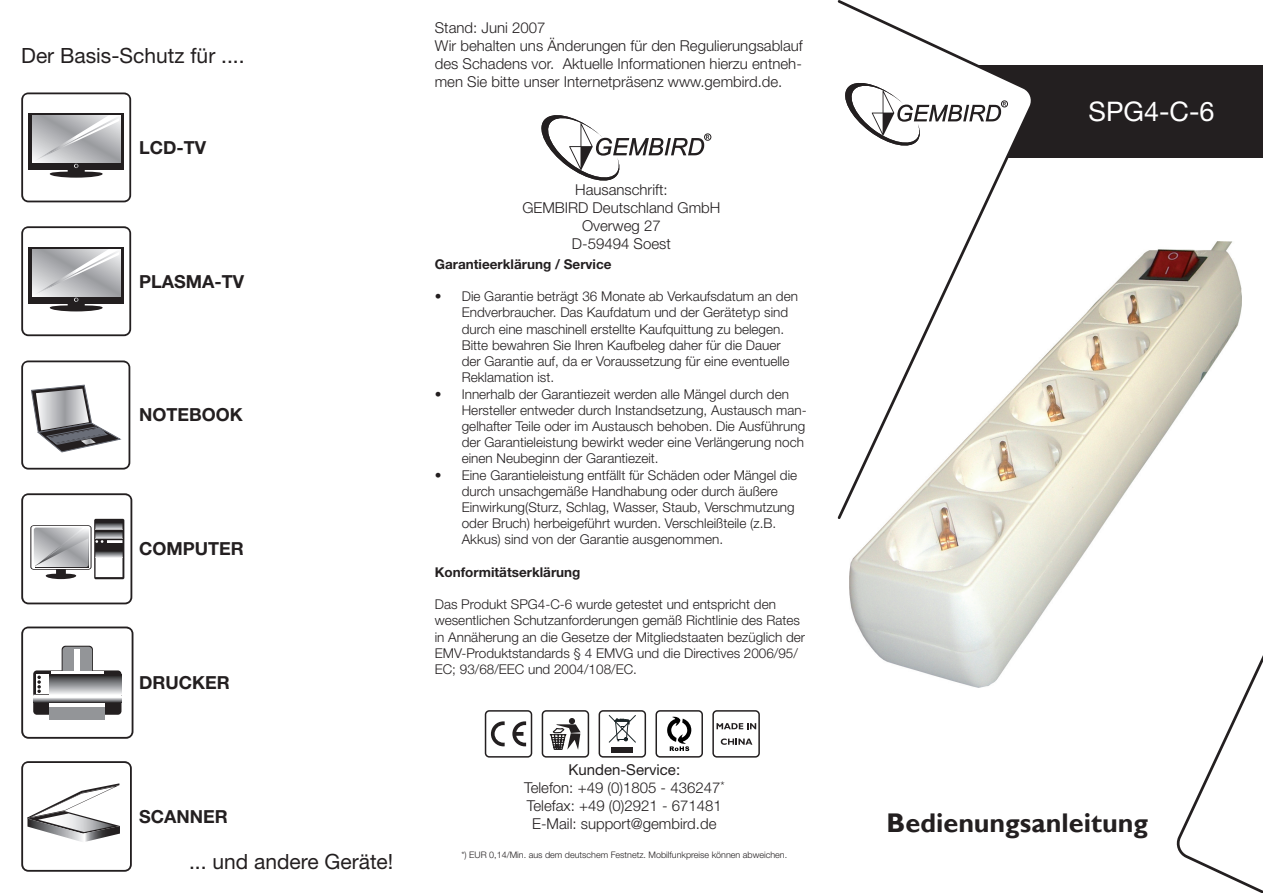
<style>
.page{position:relative;width:1263px;height:893px;background:#fff}
.page>*{position:absolute;margin:0;border:0;box-sizing:border-box;transform-origin:0 0}
.t1{font:700 27px "Gill Sans";color:#231f20}
.t2{font:27px "Helvetica Neue";color:#fff}
.t3{font:21px "Helvetica Neue";color:#231f20}
.t4{font:700 18px "Helvetica Neue";color:#231f20}
.t5{font:300 15px/18px "Helvetica Neue";color:#231f20;text-align:justify}
.t6{font:15px "Helvetica Neue";color:#231f20}
.t7{font:300 13.5px/16.2px "Helvetica Neue";color:#231f20}
.t8{font:700 13.5px "Helvetica Neue";color:#231f20}
.t9{font:300 9px "Helvetica Neue";color:#231f20}
</style>
<div class="page">
<div style="left:848px;top:65px;width:415px;height:92px;background:#231f20"></div>
<img style="left:849px;top:241px;width:393px;height:446px">
<svg style="left:837px;top:0;width:201px;height:521px"></svg>
<svg style="left:1172px;top:423px;width:91px;height:470px"></svg>
<div style="left:1001px;top:101px;width:7px;height:6px;border:1px solid #231f20;border-radius:50%"></div>
<svg style="left:845px;top:83px;width:161px;height:63px;background:#dcdcdc"></svg>
<div style="left:704px;top:134px;width:7px;height:7px;border:1px solid #231f20;border-radius:50%"></div>
<svg style="left:541px;top:115px;width:168px;height:66px"></svg>
<svg style="left:491px;top:721px;width:14px;height:25px"></svg>
<svg style="left:512px;top:721px;width:14px;height:25px"></svg>
<div style="left:485px;top:710px;width:47px;height:48px;border:2px solid #231f20;border-radius:4px"></div>
<div style="left:655px;top:710px;width:48px;height:48px;border:2px solid #231f20;border-radius:4px"></div>
<svg style="left:667px;top:716px;width:25px;height:35px"></svg>
<svg style="left:549px;top:718px;width:32px;height:32px"></svg>
<div style="left:542px;top:710px;width:47px;height:48px;border:2px solid #231f20;border-radius:4px"></div>
<svg style="left:608px;top:715px;width:28px;height:38px"></svg>
<div style="left:599px;top:710px;width:47px;height:48px;border:2px solid #231f20;border-radius:4px"></div>
<div style="left:712px;top:710px;width:48px;height:48px;border:2px solid #231f20;border-radius:4px"></div>
<svg style="left:716px;top:723px;width:40px;height:6px"></svg>
<svg style="left:721px;top:738px;width:31px;height:7px"></svg>
<svg style="left:21px;top:92px;width:110px;height:110px"></svg>
<svg style="left:21px;top:226px;width:110px;height:110px"></svg>
<svg style="left:21px;top:493px;width:111px;height:111px"></svg>
<svg style="left:21px;top:626px;width:112px;height:113px"></svg>
<svg style="left:49px;top:675px;width:72px;height:19px"></svg>
<svg style="left:33px;top:697px;width:88px;height:5px"></svg>
<svg style="left:21px;top:360px;width:109px;height:110px"></svg>
<svg style="left:21px;top:761px;width:111px;height:111px"></svg>
<p class="t3" style="left:21px;top:43px;width:225px">Der Basis-Schutz für ....</p>
<p class="t4" style="left:139px;top:136px;width:69px">LCD-TV</p>
<p class="t4" style="left:139px;top:270px;width:107px">PLASMA-TV</p>
<p class="t4" style="left:139px;top:404px;width:105px">NOTEBOOK</p>
<p class="t4" style="left:139px;top:538px;width:106px">COMPUTER</p>
<p class="t4" style="left:139px;top:671px;width:92px">DRUCKER</p>
<p class="t4" style="left:139px;top:805px;width:90px">SCANNER</p>
<p class="t3" style="left:189px;top:849px;width:206px">... und andere Geräte!</p>
<p class="t5" style="left:435px;top:18px;width:112px">Stand: Juni 2007</p>
<p class="t5" style="left:435px;top:36px;width:369px">Wir behalten uns Änderungen für den Regulierungsablauf des Schadens vor. Aktuelle Informationen hierzu entneh&shy;men Sie bitte unser Internetpräsenz www.gembird.de.</p>
<p class="t5" style="left:575px;top:180px;width:94px">Hausanschrift:</p>
<p class="t5" style="left:522px;top:198px;width:200px">GEMBIRD Deutschland GmbH</p>
<p class="t5" style="left:582px;top:216px;width:80px">Overweg 27</p>
<p class="t5" style="left:572px;top:234px;width:100px">D-59494 Soest</p>
<p class="t8" style="left:435px;top:256px;width:178px">Garantieerklärung / Service</p>
<p class="t7" style="left:462px;top:288px;width:338px;text-indent:-27px">• Die Garantie beträgt 36 Monate ab Verkaufsdatum an den Endverbraucher. Das Kaufdatum und der Gerätetyp sind durch eine maschinell erstellte Kaufquittung zu belegen.<br>Bitte bewahren Sie Ihren Kaufbeleg daher für die Dauer der Garantie auf, da er Voraussetzung für eine eventuelle Reklamation ist.</p>
<p class="t7" style="left:462px;top:385px;width:346px;text-indent:-27px">• Innerhalb der Garantiezeit werden alle Mängel durch den Hersteller entweder durch Instandsetzung, Austausch man&shy;gelhafter Teile oder im Austausch behoben. Die Ausführung der Garantieleistung bewirkt weder eine Verlängerung noch einen Neubeginn der Garantiezeit.</p>
<p class="t7" style="left:462px;top:466px;width:337px;text-indent:-27px">• Eine Garantieleistung entfällt für Schäden oder Mängel die durch unsachgemäße Handhabung oder durch äußere Einwirkung(Sturz, Schlag, Wasser, Staub, Verschmutzung oder Bruch) herbeigeführt wurden. Verschleißteile (z.B.<br>Akkus) sind von der Garantie ausgenommen.</p>
<p class="t8" style="left:435px;top:564px;width:147px">Konformitätserklärung</p>
<p class="t7" style="left:435px;top:596px;width:372px">Das Produkt SPG4-C-6 wurde getestet und entspricht den wesentlichen Schutzanforderungen gemäß Richtlinie des Rates in Annäherung an die Gesetze der Mitgliedstaaten bezüglich der EMV-Produktstandards § 4 EMVG und die Directives 2006/95/ EC; 93/68/EEC und 2004/108/EC.</p>
<p class="t6" style="left:568px;top:761px;width:113px">Kunden-Service:</p>
<p class="t5" style="left:524px;top:779px;width:202px">Telefon: +49 (0)1805 - 436247<sup>*</sup></p>
<p class="t5" style="left:527px;top:797px;width:196px">Telefax: +49 (0)2921 - 671481</p>
<p class="t5" style="left:532px;top:815px;width:186px">E-Mail: support@gembird.de</p>
<p class="t9" style="left:461px;top:849px;width:327px">*) EUR 0,14/Min. aus dem deutschem Festnetz. Mobilfunkpreise können abweichen.</p>
<p class="t2" style="left:1088px;top:95px;width:128px">SPG4-C-6</p>
<p class="t1" style="left:887px;top:806px;width:263px">Bedienungsanleitung</p>
</div>
